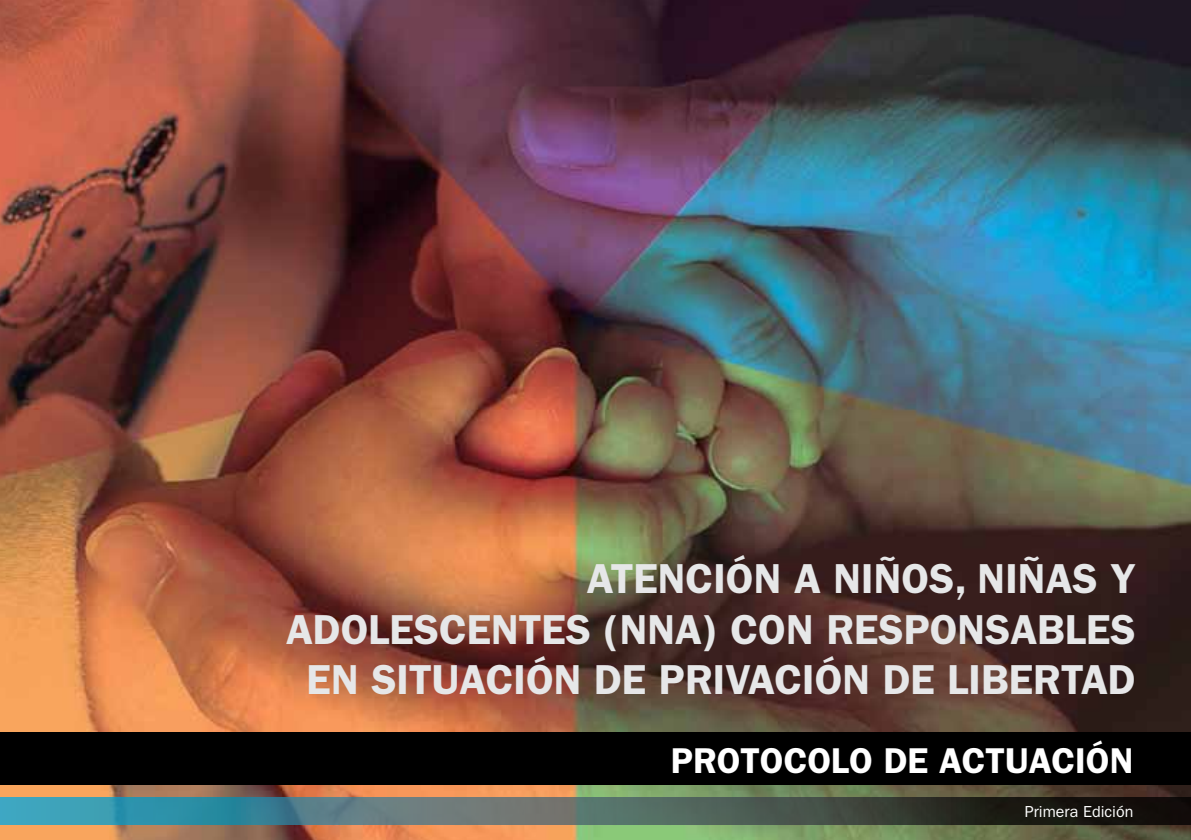
<style>
.page{position:relative;width:1191px;height:840px;background:#fff}
.page>*{position:absolute;margin:0;border:0;box-sizing:border-box;transform-origin:0 0}
.t1{font:600 42px/50.4px "ITC Franklin Gothic Std";color:#e6e7e8;text-align:right}
.t2{font:600 36px "ITC Franklin Gothic Std";color:#fff}
.t3{font:16px "ITC Franklin Gothic Std";color:#fff}
</style>
<div class="page">
<img style="left:0;top:0;width:1191px;height:839px">
<svg style="left:0;top:797px;width:1191px;height:27px;background:#416163"></svg>
<div style="left:0;top:732px;width:1191px;height:52px;background:#000"></div>
<p class="t1" style="left:286px;top:553px;width:851px">ATENCIÓN A NIÑOS, NIÑAS Y<br>ADOLESCENTES (NNA) CON RESPONSABLES<br>EN SITUACIÓN DE PRIVACIÓN DE LIBERTAD</p>
<p class="t2" style="left:671px;top:738px;width:464px">PROTOCOLO DE ACTUACIÓN</p>
<p class="t3" style="left:1025px;top:802px;width:110px">Primera Edición</p>
</div>
